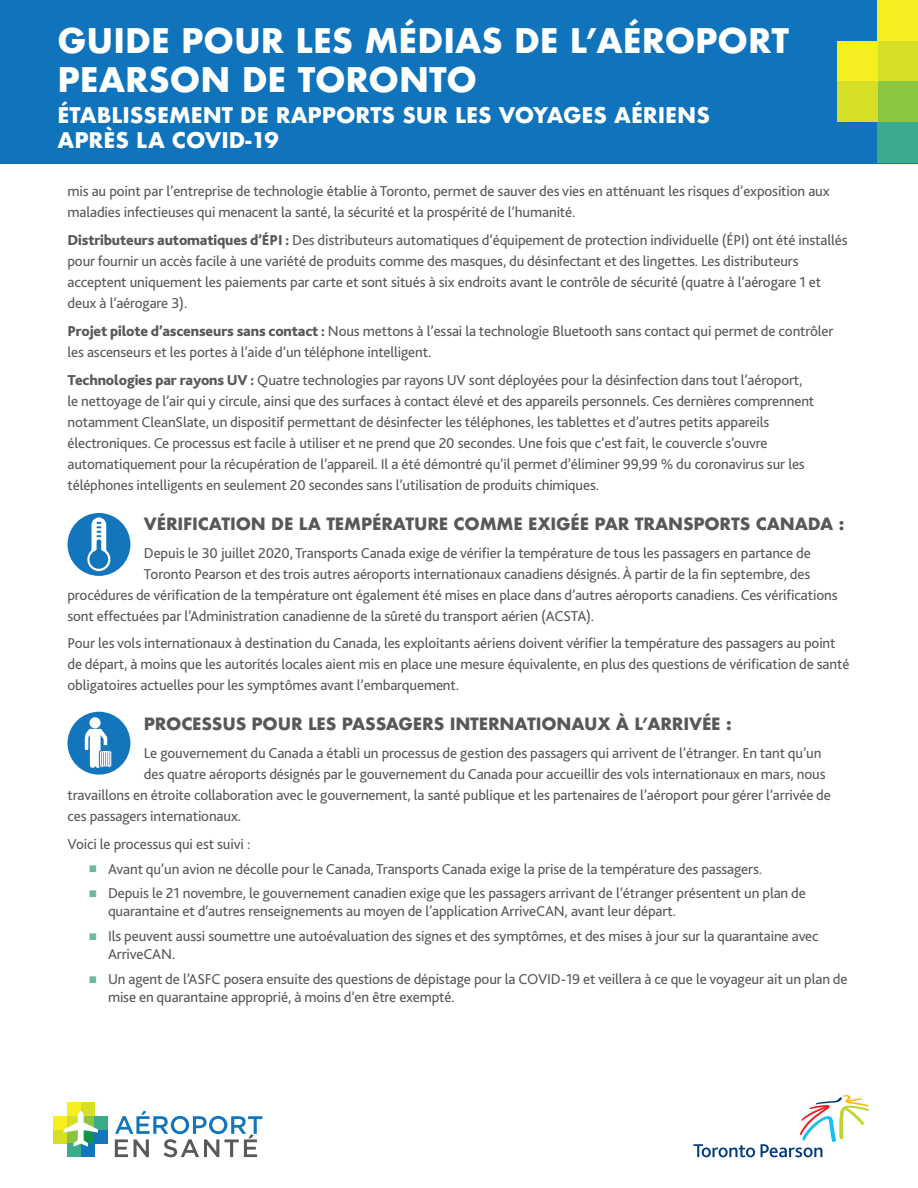
<style>
.page{position:relative;width:918px;height:1188px;background:#fff}
.page>*{position:absolute;margin:0;border:0;box-sizing:border-box;transform-origin:0 0}
.t1{font:700 33px/39.6px "Futura";color:#fff}
.t2{font:700 21px/25.2px "Futura";color:#fff}
.t3{font:700 16.5px "Futura";letter-spacing:-.01em;color:#57585a}
.t4{font:15px/21px "Bliss 2";letter-spacing:-.01em;color:#57585a}
.s1{font-weight:800}
.s2{color:#6cb99f}
</style>
<div class="page">
<div style="left:67px;top:1102px;width:14px;height:14px;background:#f7ee1f"></div>
<div style="left:81px;top:1102px;width:13px;height:14px;background:#d6de25"></div>
<div style="left:53px;top:1116px;width:14px;height:14px;background:#f7ee1f"></div>
<div style="left:94px;top:1116px;width:14px;height:14px;background:#3aab8b"></div>
<div style="left:53px;top:1130px;width:14px;height:13px;background:#d6de25"></div>
<div style="left:67px;top:1143px;width:14px;height:14px;background:#3aab8b"></div>
<div style="left:81px;top:1143px;width:13px;height:14px;background:#1376bc"></div>
<div style="left:94px;top:1130px;width:14px;height:13px;background:#1376bc"></div>
<svg style="left:64px;top:1111px;width:34px;height:36px"></svg>
<svg style="left:115px;top:1111px;width:147px;height:46px"></svg>
<div style="left:0;top:0;width:918px;height:163px;background:#1074bc"></div>
<svg style="left:693px;top:1144px;width:62px;height:13px"></svg>
<svg style="left:761px;top:1095px;width:108px;height:62px"></svg>
<div style="left:877px;top:0;width:41px;height:41px;background:#f7ee1f"></div>
<hr style="left:917px;top:0;width:1px;height:41px;background:#d6df26">
<div style="left:877px;top:41px;width:41px;height:41px;background:#d6df26"></div>
<div style="left:837px;top:41px;width:40px;height:41px;background:#f7ee1f"></div>
<hr style="left:917px;top:41px;width:1px;height:41px;background:#8bc640">
<div style="left:877px;top:82px;width:41px;height:40px;background:#8bc640"></div>
<div style="left:837px;top:82px;width:40px;height:40px;background:#d6df26"></div>
<hr style="left:917px;top:82px;width:1px;height:40px;background:#119446">
<div style="left:877px;top:122px;width:41px;height:41px;background:#3aab8c"></div>
<hr style="left:917px;top:122px;width:1px;height:41px;background:#1074bc">
<div style="left:68px;top:513px;width:62px;height:63px;background:#1376bc;border-radius:50%"></div>
<svg style="left:87px;top:517px;width:24px;height:54px"></svg>
<div style="left:68px;top:712px;width:62px;height:63px;background:#1376bc;border-radius:50%"></div>
<svg style="left:84px;top:717px;width:28px;height:51px"></svg>
<h1 class="t1" style="left:58px;top:21px;width:733px">GUIDE POUR LES MÉDIAS DE L’AÉROPORT<br>PEARSON DE TORONTO</h1>
<h2 class="t2" style="left:58px;top:103px;width:654px">ÉTABLISSEMENT DE RAPPORTS SUR LES VOYAGES AÉRIENS<br>APRÈS LA COVID-19</h2>
<p class="t4" style="left:68px;top:181px;width:764px">mis au point par l’entreprise de technologie établie à Toronto, permet de sauver des vies en atténuant les risques d’exposition aux maladies infectieuses qui menacent la santé, la sécurité et la prospérité de l’humanité.</p>
<p class="t4" style="left:68px;top:229px;width:782px"><span class="s1">Distributeurs automatiques d’ÉPI :</span> Des distributeurs automatiques d’équipement de protection individuelle (ÉPI) ont été installés pour fournir un accès facile à une variété de produits comme des masques, du désinfectant et des lingettes. Les distributeurs acceptent uniquement les paiements par carte et sont situés à six endroits avant le contrôle de sécurité (quatre à l’aérogare 1 et deux à l’aérogare 3).</p>
<p class="t4" style="left:68px;top:320px;width:768px"><span class="s1">Projet pilote d’ascenseurs sans contact :</span> Nous mettons à l’essai la technologie Bluetooth sans contact qui permet de contrôler les ascenseurs et les portes à l’aide d’un téléphone intelligent.</p>
<p class="t4" style="left:68px;top:369px;width:748px"><span class="s1">Technologies par rayons UV :</span> Quatre technologies par rayons UV sont déployées pour la désinfection dans tout l’aéroport, le nettoyage de l’air qui y circule, ainsi que des surfaces à contact élevé et des appareils personnels. Ces dernières comprennent notamment CleanSlate, un dispositif permettant de désinfecter les téléphones, les tablettes et d’autres petits appareils électroniques. Ce processus est facile à utiliser et ne prend que 20 secondes. Une fois que c’est fait, le couvercle s’ouvre automatiquement pour la récupération de l’appareil. Il a été démontré qu’il permet d’éliminer 99,99 % du coronavirus sur les téléphones intelligents en seulement 20 secondes sans l’utilisation de produits chimiques.</p>
<p class="t3" style="left:144px;top:512px;width:702px">VÉRIFICATION DE LA TEMPÉRATURE COMME EXIGÉE PAR TRANSPORTS CANADA :</p>
<p class="t4" style="left:144px;top:542px;width:668px">Depuis le 30 juillet 2020, Transports Canada exige de vérifier la température de tous les passagers en partance de</p>
<p class="t4" style="left:144px;top:563px;width:668px">Toronto Pearson et des trois autres aéroports internationaux canadiens désignés. À partir de la fin septembre, des</p>
<p class="t4" style="left:68px;top:584px;width:772px">procédures de vérification de la température ont également été mises en place dans d’autres aéroports canadiens. Ces vérifications</p>
<p class="t4" style="left:68px;top:605px;width:528px">sont effectuées par l’Administration canadienne de la sûreté du transport aérien (ACSTA).</p>
<p class="t4" style="left:68px;top:632px;width:783px">Pour les vols internationaux à destination du Canada, les exploitants aériens doivent vérifier la température des passagers au point de départ, à moins que les autorités locales aient mis en place une mesure équivalente, en plus des questions de vérification de santé obligatoires actuelles pour les symptômes avant l’embarquement.</p>
<p class="t3" style="left:144px;top:712px;width:589px">PROCESSUS POUR LES PASSAGERS INTERNATIONAUX À L’ARRIVÉE :</p>
<p class="t4" style="left:144px;top:742px;width:679px">Le gouvernement du Canada a établi un processus de gestion des passagers qui arrivent de l’étranger. En tant qu’un</p>
<p class="t4" style="left:144px;top:763px;width:683px">des quatre aéroports désignés par le gouvernement du Canada pour accueillir des vols internationaux en mars, nous</p>
<p class="t4" style="left:68px;top:784px;width:765px">travaillons en étroite collaboration avec le gouvernement, la santé publique et les partenaires de l’aéroport pour gérer l’arrivée de</p>
<p class="t4" style="left:68px;top:805px;width:175px">ces passagers internationaux.</p>
<p class="t4" style="left:68px;top:833px;width:184px">Voici le processus qui est suivi :</p>
<p class="t4" style="left:88px;top:858px;width:676px"><span class="s2">▪</span> Avant qu’un avion ne décolle pour le Canada, Transports Canada exige la prise de la température des passagers.</p>
<p class="t4" style="left:108px;top:884px;width:699px;line-height:18px;text-indent:-20px"><span class="s2">▪</span> Depuis le 21 novembre, le gouvernement canadien exige que les passagers arrivant de l’étranger présentent un plan de quarantaine et d’autres renseignements au moyen de l’application ArriveCAN, avant leur départ.</p>
<p class="t4" style="left:108px;top:927px;width:712px;line-height:18px;text-indent:-20px"><span class="s2">▪</span> Ils peuvent aussi soumettre une autoévaluation des signes et des symptômes, et des mises à jour sur la quarantaine avec<br>ArriveCAN.</p>
<p class="t4" style="left:108px;top:969px;width:741px;line-height:18px;text-indent:-20px"><span class="s2">▪</span> Un agent de l’ASFC posera ensuite des questions de dépistage pour la COVID-19 et veillera à ce que le voyageur ait un plan de mise en quarantaine approprié, à moins d’en être exempté.</p>
</div>
